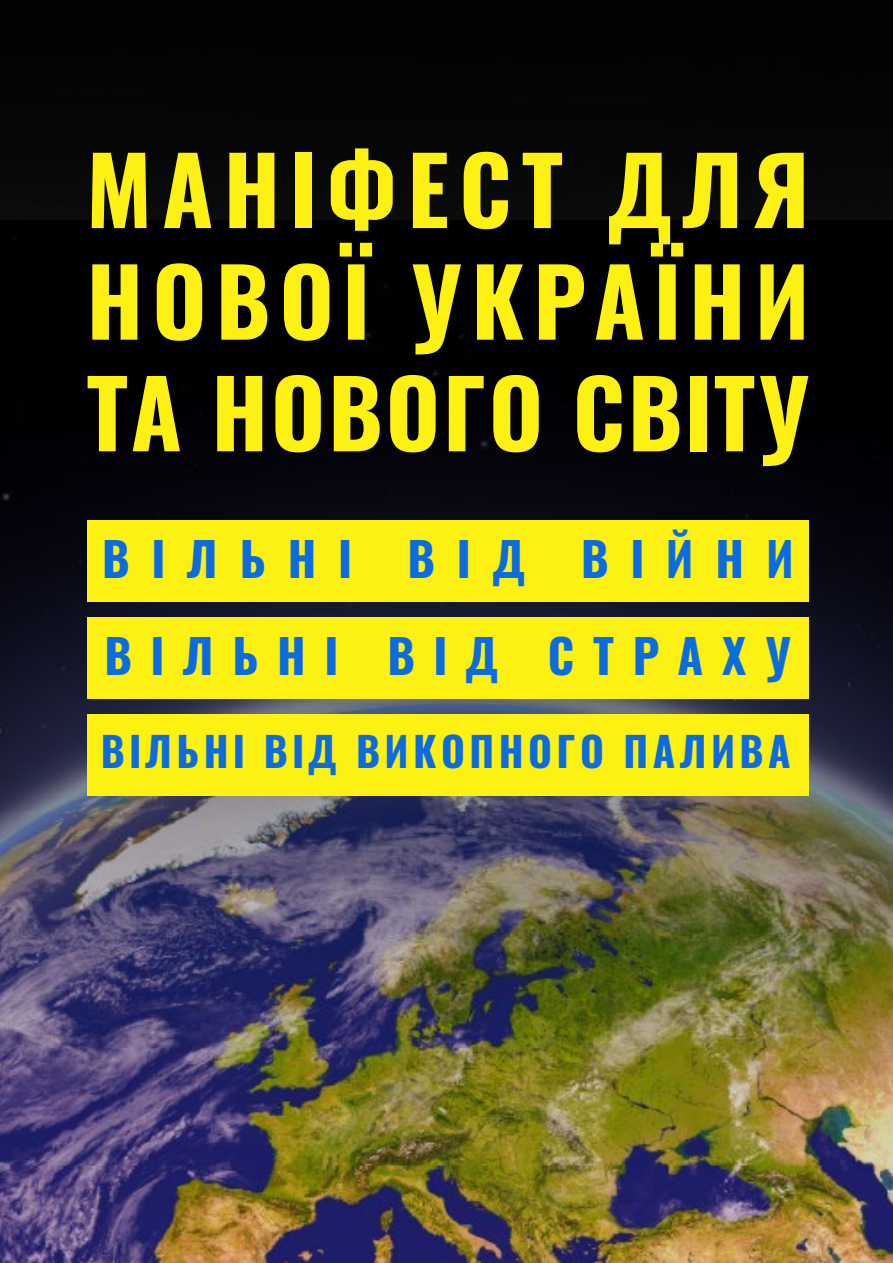
<style>
.page{position:relative;width:893px;height:1263px;background:#fff}
.page>*{position:absolute;margin:0;border:0;box-sizing:border-box;transform-origin:0 0}
.t1{font:700 93px/111.6px "Oswald";letter-spacing:.095em;color:#fdf113;text-align:justify}
.t2{font:700 46.95px "Oswald";letter-spacing:.4em;color:#0b6cdf}
.t3{font:700 46.95px "Oswald";letter-spacing:.47em;color:#0b6cdf}
.t4{font:700 40.8px "Oswald";letter-spacing:.11em;color:#0b6cdf}
</style>
<div class="page">
<img style="left:0;top:0;width:893px;height:1263px">
<div style="left:87px;top:520px;width:721px;height:81px;background:#fdf113"></div>
<div style="left:87px;top:714px;width:721px;height:81px;background:#fdf113"></div>
<div style="left:87px;top:617px;width:721px;height:81px;background:#fdf113"></div>
<p class="t1" style="left:86px;top:125px;width:725px">МАНІФЕСТ ДЛЯ НОВОЇ УКРАЇНИ ТА НОВОГО СВІТУ</p>
<p class="t3" style="left:102px;top:517px;width:693px">ВІЛЬНІ ВІД ВІЙНИ</p>
<p class="t2" style="left:105px;top:614px;width:688px">ВІЛЬНІ ВІД СТРАХУ</p>
<p class="t4" style="left:101px;top:715px;width:691px">ВІЛЬНІ ВІД ВИКОПНОГО ПАЛИВА</p>
</div>
